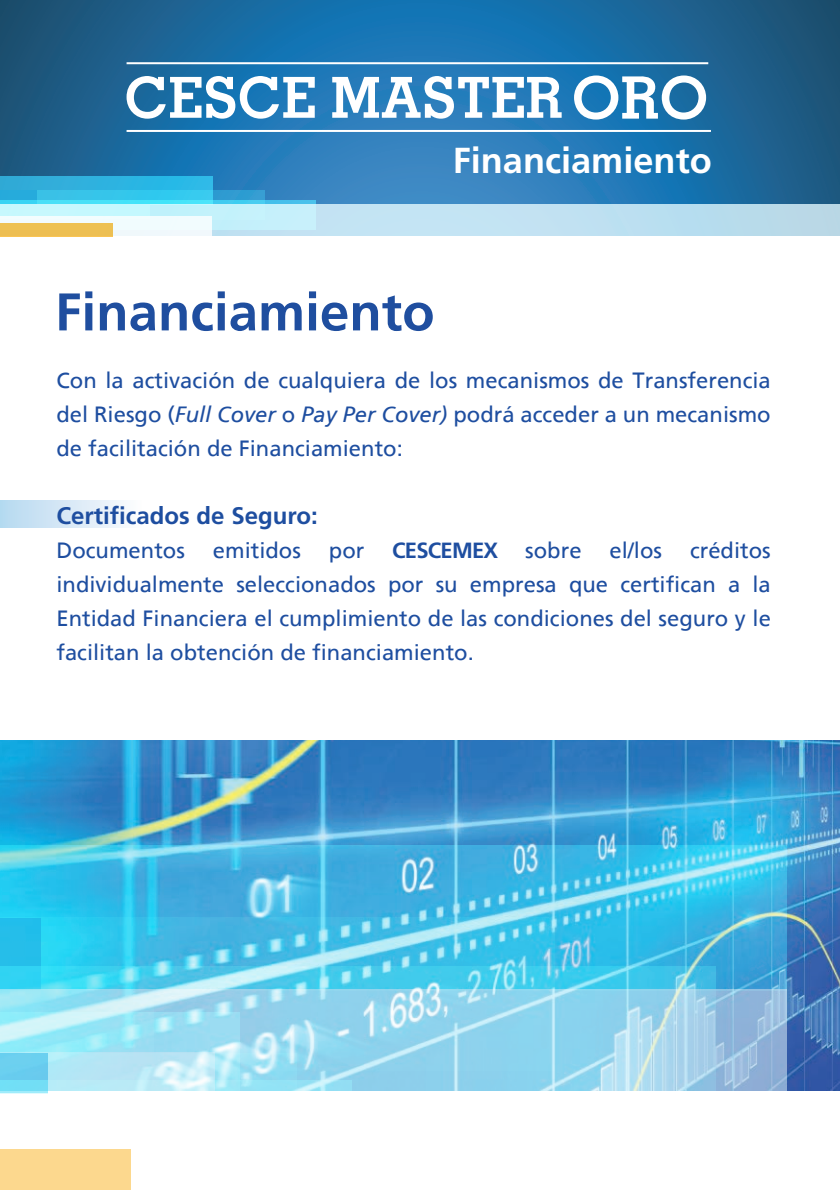
<style>
.page{position:relative;width:840px;height:1191px;background:#fff}
.page>*{position:absolute;margin:0;border:0;box-sizing:border-box;transform-origin:0 0}
.t1{font:700 58.4px "Memphis";color:#fff}
.t2{font:700 53px "Frutiger";color:#1f4e9f}
.t3{font:700 36.2px "Frutiger";color:#fff}
.t4{font:700 24px "Frutiger";color:#1e4ea0}
.t5{font:22px/34px "Frutiger";color:#1e4ea0;text-align:justify}
.t6{font:700 22px "Frutiger";letter-spacing:-.035em;color:#1e4ea0}
.s1{font-style:italic}
.s2{font-weight:400}
</style>
<div class="page">
<img style="left:0;top:740px;width:839px;height:351px">
<div style="left:0;top:501px;width:141px;height:27px;background:linear-gradient(to right,#b6d8f0,#fdfcfe)"></div>
<svg style="left:0;top:0;width:839px;height:204px;background:#1f6da2"></svg>
<svg style="left:112px;top:204px;width:727px;height:31px;background:#c0e0f0"></svg>
<svg style="left:0;top:200px;width:315px;height:29px;fill:#c8f0fb"></svg>
<div style="left:0;top:176px;width:212px;height:28px;background:#2fb2e0"></div>
<svg style="left:0;top:190px;width:265px;height:30px"></svg>
<svg style="left:0;top:205px;width:150px;height:13px;fill:#c6f8fe"></svg>
<div style="left:0;top:223px;width:112px;height:14px;background:#edc053"></div>
<svg style="left:126px;top:76px;width:188px;height:43px"></svg>
<svg style="left:332px;top:76px;width:229px;height:43px"></svg>
<hr style="left:126px;top:62px;width:582px;height:2px;background:#fff">
<hr style="left:126px;top:130px;width:584px;height:2px;background:#fff">
<svg style="left:715px;top:991px;width:71px;height:100px;background:#93b7da"></svg>
<svg style="left:296px;top:991px;width:419px;height:100px;background:#9dd5ed"></svg>
<svg style="left:0;top:845px;width:786px;height:146px;background:#48bee6"></svg>
<svg style="left:0;top:917px;width:554px;height:154px;background:#6dd0ed"></svg>
<svg style="left:0;top:991px;width:154px;height:21px;background:#a4e6f4"></svg>
<div style="left:0;top:1080px;width:351px;height:87px;background:#fff"></div>
<svg style="left:0;top:1012px;width:239px;height:40px;background:#a3e7f6"></svg>
<svg style="left:0;top:1052px;width:296px;height:42px;background:#afe6f6"></svg>
<div style="left:0;top:1148px;width:130px;height:41px;background:#fcd88e"></div>
<h1 class="t1" style="left:571px;top:61px;width:138px">ORO</h1>
<h3 class="t3" style="left:452px;top:139px;width:260px">Financiamiento</h3>
<h2 class="t2" style="left:55px;top:281px;width:381px">Financiamiento</h2>
<p class="t5" style="left:56px;top:363px;width:715px">Con la activación de cualquiera de los mecanismos de Transferencia del Riesgo (<span class="s1">Full Cover</span> o <span class="s1">Pay Per Cover)</span> podrá acceder a un mecanismo de facilitación de Financiamiento:</p>
<p class="t4" style="left:56px;top:502px;width:262px">Certificados de Seguro:</p>
<p class="t5" style="left:56px;top:533px;width:130px">Documentos</p>
<p class="t5" style="left:213px;top:533px;width:90px">emitidos</p>
<p class="t5" style="left:329px;top:533px;width:37px">por</p>
<p class="t6" style="left:392px;top:537px;width:191px">CESCEMEX <span class="s2">sobre</span></p>
<p class="t5" style="left:609px;top:533px;width:54px">el/los</p>
<p class="t5" style="left:56px;top:533px;width:715px;text-indent:633px">créditos individualmente seleccionados por su empresa que certifican a la Entidad Financiera el cumplimiento de las condiciones del seguro y le facilitan la obtención de financiamiento.</p>
</div>
